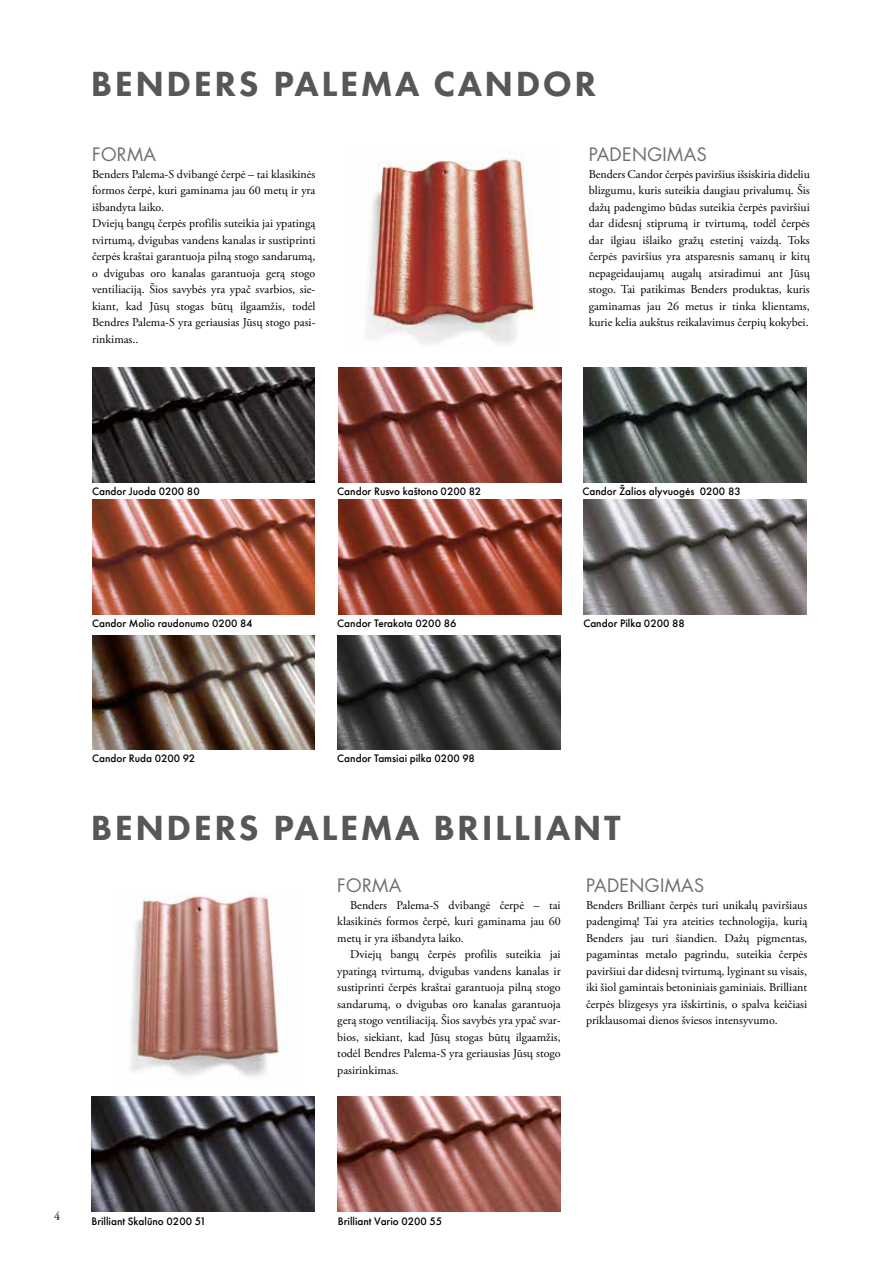
<style>
.page{position:relative;width:893px;height:1263px;background:#fff}
.page>*{position:absolute;margin:0;border:0;box-sizing:border-box;transform-origin:0 0}
.t1{font:36px "Futura PT Heavy";letter-spacing:.07em;color:#575756}
.t2{font:18px "Futura Std";letter-spacing:.02em;color:#706f6f}
.t3{font:12px/16.5px "Adobe Garamond Pro";color:#000;text-align:justify}
.t4{font:11.25px "Futura PT Medium";color:#000}
</style>
<div class="page">
<img style="left:92px;top:368px;width:223px;height:115px">
<img style="left:339px;top:368px;width:222px;height:115px">
<img style="left:583px;top:368px;width:223px;height:115px">
<img style="left:92px;top:500px;width:223px;height:114px">
<img style="left:339px;top:500px;width:222px;height:114px">
<img style="left:583px;top:500px;width:223px;height:114px">
<img style="left:92px;top:635px;width:223px;height:115px">
<img style="left:91px;top:1097px;width:223px;height:114px">
<img style="left:338px;top:1097px;width:223px;height:114px">
<img style="left:360px;top:153px;width:175px;height:191px">
<img style="left:131px;top:890px;width:149px;height:187px">
<img style="left:337px;top:635px;width:223px;height:115px">
<h1 class="t1" style="left:91px;top:61px;width:507px">BENDERS PALEMA CANDOR</h1>
<h2 class="t2" style="left:92px;top:143px;width:66px">FORMA</h2>
<p class="t3" style="left:92px;top:166px;width:225px;text-align:left">Benders Palema-S dvibangė čerpė – tai klasikinės formos čerpė, kuri gaminama jau 60 metų ir yra išbandyta laiko.<br>Dviejų bangų čerpės profilis suteikia jai ypatingą tvirtumą, dvigubas vandens kanalas ir sustiprinti čerpės kraštai garantuoja pilną stogo sandarumą, o dvigubas oro kanalas garantuoja gerą stogo ventiliaciją. Šios savybės yra ypač svarbios, sie&shy;kiant, kad Jūsų stogas būtų ilgaamžis, todėl Bendres Palema-S yra geriausias Jūsų stogo pasi&shy;rinkimas..</p>
<h2 class="t2" style="left:589px;top:143px;width:120px">PADENGIMAS</h2>
<p class="t3" style="left:589px;top:166px;width:223px">Benders Candor čerpės paviršius išsiskiria dideliu blizgumu, kuris suteikia daugiau privalumų. Šis dažų padengimo būdas suteikia čerpės paviršiui dar didesnį stiprumą ir tvirtumą, todėl čerpės dar ilgiau išlaiko gražų estetinį vaizdą. Toks čerpės paviršius yra atsparesnis samanų ir kitų nepageidaujamų augalų atsiradimui ant Jūsų stogo. Tai patikimas Benders produktas, kuris gaminamas jau 26 metus ir tinka klientams, kurie kelia aukštus reikalavimus čerpių kokybei.</p>
<p class="t4" style="left:92px;top:485px;width:109px">Candor Juoda 0200 80</p>
<p class="t4" style="left:337px;top:485px;width:145px">Candor Rusvo kaštono 0200 82</p>
<p class="t4" style="left:582px;top:485px;width:160px">Candor Žalios alyvuogės 0200 83</p>
<p class="t4" style="left:92px;top:616px;width:162px">Candor Molio raudonumo 0200 84</p>
<p class="t4" style="left:92px;top:752px;width:105px">Candor Ruda 0200 92</p>
<p class="t4" style="left:337px;top:616px;width:121px">Candor Terakota 0200 86</p>
<p class="t4" style="left:583px;top:616px;width:103px">Candor Pilka 0200 88</p>
<p class="t4" style="left:337px;top:752px;width:139px">Candor Tamsiai pilka 0200 98</p>
<h1 class="t1" style="left:91px;top:805px;width:531px">BENDERS PALEMA BRILLIANT</h1>
<h2 class="t2" style="left:337px;top:874px;width:66px">FORMA</h2>
<p class="t3" style="left:337px;top:897px;width:225px;text-indent:13px">Benders Palema-S dvibangė čerpė – tai klasikinės formos čerpė, kuri gaminama jau 60 metų ir yra išbandyta laiko.</p>
<p class="t3" style="left:337px;top:946px;width:225px;text-indent:13px">Dviejų bangų čerpės profilis suteikia jai ypatingą tvirtumą, dvigubas vandens kanalas ir sustiprinti čerpės kraštai garantuoja pilną stogo sandarumą, o dvigubas oro kanalas garantuoja gerą stogo ventiliaciją. Šios savybės yra ypač svar&shy;bios, siekiant, kad Jūsų stogas būtų ilgaamžis, todėl Bendres Palema-S yra geriausias Jūsų stogo pasirinkimas.</p>
<h2 class="t2" style="left:586px;top:874px;width:120px">PADENGIMAS</h2>
<p class="t3" style="left:586px;top:897px;width:223px">Benders Brilliant čerpės turi unikalų paviršiaus padengimą! Tai yra ateities technologija, kurią Benders jau turi šiandien. Dažų pigmentas, pagamintas metalo pagrindu, suteikia čerpės paviršiui dar didesnį tvirtumą, lyginant su visais, iki šiol gamintais betoniniais gaminiais. Brilliant čerpės blizgesys yra išskirtinis, o spalva keičiasi priklausomai dienos šviesos intensyvumo.</p>
<p class="t3" style="left:54px;top:1208px;width:7px">4</p>
<p class="t4" style="left:91px;top:1214px;width:116px">Brilliant Skalūno 0200 51</p>
<p class="t4" style="left:338px;top:1214px;width:106px">Brilliant Vario 0200 55</p>
</div>
